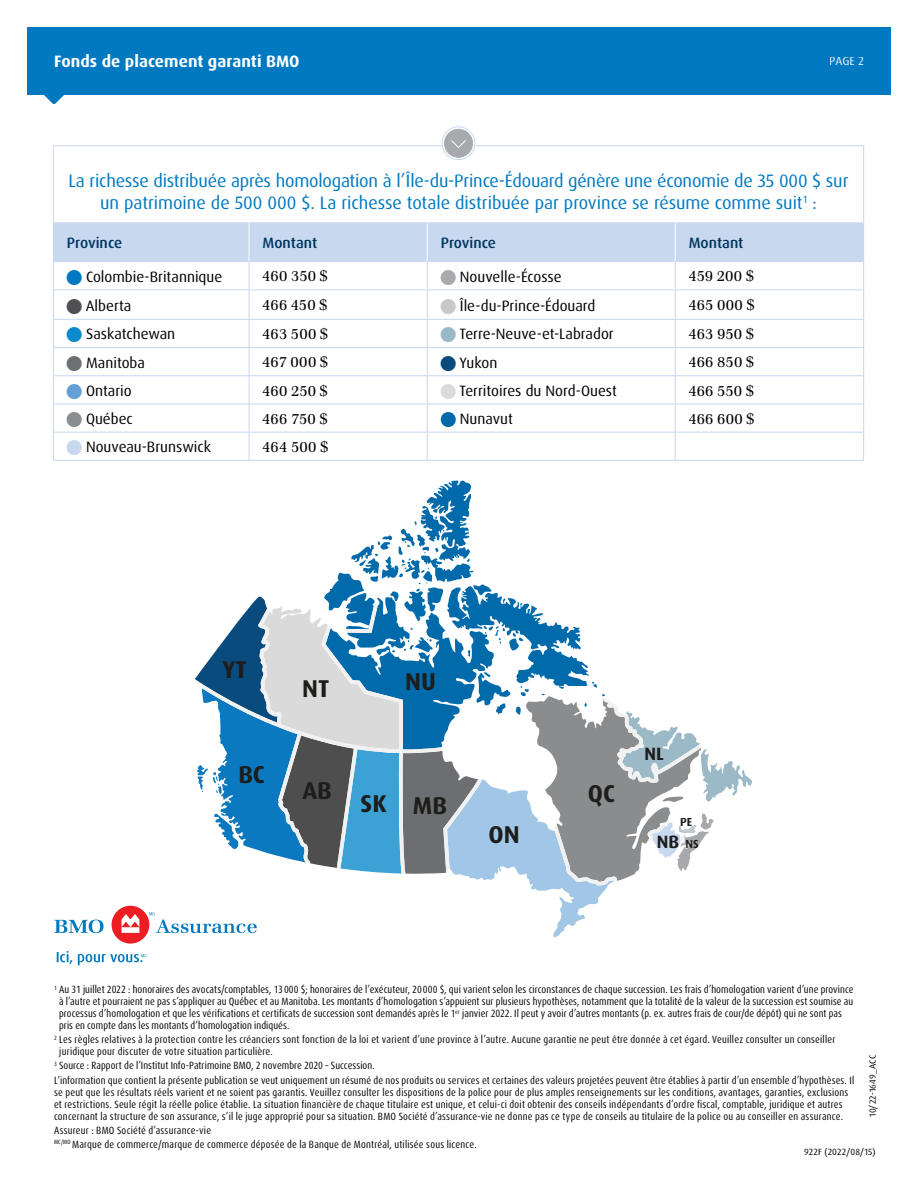
<style>
.page{position:relative;width:918px;height:1188px;background:#fff}
.page>*{position:absolute;margin:0;border:0;box-sizing:border-box;transform-origin:0 0}
.t1{font:700 24.3px "Dax";color:#1d1d1b}
.t2{font:18px/22.5px "Dax Pro";letter-spacing:-.01em;color:#0079c1;text-align:center}
.t3{font:700 17.85px "Dax";color:#1d1d1b}
.t4{font:700 16.5px "Dax Pro";letter-spacing:.005em;color:#fff}
.t5{font:15px "Dax Pro";color:#000}
.t6{font:15px "Emona";letter-spacing:.005em;color:#000}
.t7{font:500 15px "Dax Pro";color:#00355e}
.t8{font:12px "Dax Pro";color:#fff}
.t9{font:700 11.7px "Dax";color:#1d1d1b}
.t10{font:condensed 10.5px/12px "Dax Pro";letter-spacing:.015em;color:#000}
.t11{font:9px "Dax Pro";letter-spacing:.02em;color:#000}
.s1{color:#0079c1}
.s2{color:#a8aaad}
.s3{color:#504f51}
.s4{color:#c6c8ca}
.s5{color:#0b8bcc}
.s6{color:#9ab9c6}
.s7{color:#6e6f72}
.s8{color:#094a7b}
.s9{color:#62a0d6}
.s10{color:#dbdbd9}
.s11{color:#8b8d8f}
.s12{color:#c7d8ef}
.s13{font-size:11.7px}
</style>
<div class="page">
<div style="left:27px;top:27px;width:864px;height:67px;background:#0079c1"></div>
<svg style="left:43px;top:94px;width:22px;height:10px"></svg>
<hr style="left:863px;top:146px;width:1px;height:77px;background:#c7d8ef">
<hr style="left:53px;top:145px;width:196px;height:1px;background:#c7d8ef">
<hr style="left:53px;top:146px;width:1px;height:77px;background:#c7d8ef">
<hr style="left:249px;top:145px;width:178px;height:1px;background:#c7d8ef">
<hr style="left:427px;top:145px;width:248px;height:1px;background:#c7d8ef">
<hr style="left:675px;top:145px;width:189px;height:1px;background:#c7d8ef">
<hr style="left:427px;top:460px;width:248px;height:1px;background:#c7d8ef">
<hr style="left:675px;top:460px;width:189px;height:1px;background:#c7d8ef">
<hr style="left:53px;top:460px;width:196px;height:1px;background:#c7d8ef">
<hr style="left:249px;top:460px;width:178px;height:1px;background:#c7d8ef">
<svg style="left:53px;top:223px;width:811px;height:237px"></svg>
<svg style="left:442px;top:126px;width:33px;height:34px"></svg>
<svg style="left:54px;top:920px;width:50px;height:13px"></svg>
<div style="left:112px;top:906px;width:37px;height:38px;background:#ed1d24;border-radius:50%"></div>
<svg style="left:122px;top:914px;width:17px;height:19px"></svg>
<svg style="left:149px;top:481px;width:603px;height:456px"></svg>
<svg style="left:57px;top:951px;width:15px;height:13px"></svg>
<svg style="left:78px;top:954px;width:69px;height:11px"></svg>
<h3 class="t4" style="left:54px;top:51px;width:247px">Fonds de placement garanti BMO</h3>
<p class="t8" style="left:830px;top:54px;width:36px">PAGE 2</p>
<h2 class="t2" style="left:68px;top:169px;width:782px">La richesse distribuée après homologation à l’Île-du-Prince-Édouard génère une économie de 35 000 $ sur un patrimoine de 500 000 $. La richesse totale distribuée par province se résume comme suit<sup>1</sup> :</h2>
<h3 class="t7" style="left:67px;top:233px;width:57px">Province</h3>
<h3 class="t7" style="left:263px;top:233px;width:56px">Montant</h3>
<h3 class="t7" style="left:441px;top:233px;width:57px">Province</h3>
<h3 class="t7" style="left:689px;top:233px;width:56px">Montant</h3>
<h3 class="t5" style="left:67px;top:267px;width:157px"><span class="s1">■</span> Colombie-Britannique</h3>
<h3 class="t6" style="left:263px;top:267px;width:67px">460 350 $</h3>
<h3 class="t5" style="left:441px;top:267px;width:122px"><span class="s2">■</span> Nouvelle-Écosse</h3>
<h3 class="t6" style="left:689px;top:267px;width:67px">459 200 $</h3>
<h3 class="t5" style="left:67px;top:296px;width:66px"><span class="s3">■</span> Alberta</h3>
<h3 class="t6" style="left:263px;top:296px;width:66px">466 450 $</h3>
<h3 class="t5" style="left:441px;top:296px;width:156px"><span class="s4">■</span> Île-du-Prince-Édouard</h3>
<h3 class="t6" style="left:689px;top:296px;width:68px">465 000 $</h3>
<h3 class="t5" style="left:67px;top:325px;width:110px"><span class="s5">■</span> Saskatchewan</h3>
<h3 class="t6" style="left:263px;top:325px;width:67px">463 500 $</h3>
<h3 class="t5" style="left:441px;top:325px;width:175px"><span class="s6">■</span> Terre-Neuve-et-Labrador</h3>
<h3 class="t6" style="left:689px;top:325px;width:67px">463 950 $</h3>
<h3 class="t5" style="left:67px;top:353px;width:80px"><span class="s7">■</span> Manitoba</h3>
<h3 class="t6" style="left:263px;top:353px;width:67px">467 000 $</h3>
<h3 class="t5" style="left:441px;top:353px;width:58px"><span class="s8">■</span> Yukon</h3>
<h3 class="t6" style="left:689px;top:353px;width:67px">466 850 $</h3>
<h3 class="t5" style="left:67px;top:381px;width:66px"><span class="s9">■</span> Ontario</h3>
<h3 class="t6" style="left:263px;top:381px;width:67px">460 250 $</h3>
<h3 class="t5" style="left:441px;top:381px;width:178px"><span class="s10">■</span> Territoires du Nord-Ouest</h3>
<h3 class="t6" style="left:689px;top:381px;width:67px">466 550 $</h3>
<h3 class="t5" style="left:67px;top:409px;width:67px"><span class="s11">■</span> Québec</h3>
<h3 class="t6" style="left:263px;top:409px;width:67px">466 750 $</h3>
<h3 class="t5" style="left:460px;top:409px;width:54px">Nunavut</h3>
<h3 class="t6" style="left:689px;top:409px;width:67px">466 600 $</h3>
<h3 class="t5" style="left:67px;top:437px;width:146px"><span class="s12">■</span> Nouveau-Brunswick</h3>
<h3 class="t6" style="left:263px;top:438px;width:67px">464 500 $</h3>
<h1 class="t1" style="left:222px;top:656px;width:26px">YT</h1>
<h1 class="t1" style="left:238px;top:761px;width:28px">BC</h1>
<h1 class="t1" style="left:302px;top:675px;width:29px">NT</h1>
<h1 class="t1" style="left:405px;top:668px;width:32px">NU</h1>
<h1 class="t1" style="left:302px;top:777px;width:31px">AB</h1>
<h1 class="t1" style="left:361px;top:791px;width:88px">SK MB</h1>
<h1 class="t1" style="left:489px;top:820px;width:33px">ON</h1>
<h1 class="t1" style="left:588px;top:780px;width:29px">QC</h1>
<h3 class="t3" style="left:644px;top:744px;width:21px">NL</h3>
<p class="t9" style="left:680px;top:815px;width:14px">PE</p>
<h3 class="t3" style="left:657px;top:831px;width:44px">NB <span class="s13">NS</span></h3>
<p class="t10" style="left:59px;top:984px;width:796px;text-indent:-5px"><sup>1</sup> Au 31 juillet 2022 : honoraires des avocats/comptables, 13000 $; honoraires de l’exécuteur, 20000 $, qui varient selon les circonstances de chaque succession. Les frais d’homologation varient d’une province à l’autre et pourraient ne pas s’appliquer au Québec et au Manitoba. Les montants d’homologation s’appuient sur plusieurs hypothèses, notamment que la totalité de la valeur de la succession est soumise au processus d’homologation et que les vérifications et certificats de succession sont demandés après le 1<sup>er</sup> janvier 2022. Il peut y avoir d’autres montants (p. ex. autres frais de cour/de dépôt) qui ne sont pas pris en compte dans les montants d’homologation indiqués.</p>
<p class="t10" style="left:59px;top:1034px;width:778px;text-indent:-5px"><sup>2</sup> Les règles relatives à la protection contre les créanciers sont fonction de la loi et varient d’une province à l’autre. Aucune garantie ne peut être donnée à cet égard. Veuillez consulter un conseiller juridique pour discuter de votre situation particulière.</p>
<p class="t10" style="left:54px;top:1059px;width:802px;line-height:14.1px"><sup>3</sup> Source : Rapport de l’Institut Info-Patrimoine BMO, 2 novembre 2020 – Succession.<br>L’information que contient la présente publication se veut uniquement un résumé de nos produits ou services et certaines des valeurs projetées peuvent être établies à partir d’un ensemble d’hypothèses. Il</p>
<p class="t10" style="left:54px;top:1086px;width:796px">se peut que les résultats réels varient et ne soient pas garantis. Veuillez consulter les dispositions de la police pour de plus amples renseignements sur les conditions, avantages, garanties, exclusions et restrictions. Seule régit la réelle police établie. La situation financière de chaque titulaire est unique, et celui-ci doit obtenir des conseils indépendants d’ordre fiscal, comptable, juridique et autres concernant la structure de son assurance, s’il le juge approprié pour sa situation. BMO Société d’assurance-vie ne donne pas ce type de conseils au titulaire de la police ou au conseiller en assurance.</p>
<p class="t10" style="left:54px;top:1123px;width:424px;line-height:14.1px">Assureur : BMO Société d’assurance-vie<br><sup>MC/MD</sup> Marque de commerce/marque de commerce déposée de la Banque de Montréal, utilisée sous licence.</p>
<p class="t11" style="left:867px;top:1117px;width:64px;rotate:-90deg">10/22-1649_ACC</p>
<p class="t11" style="left:804px;top:1146px;width:73px">922F (2022/08/15)</p>
</div>
